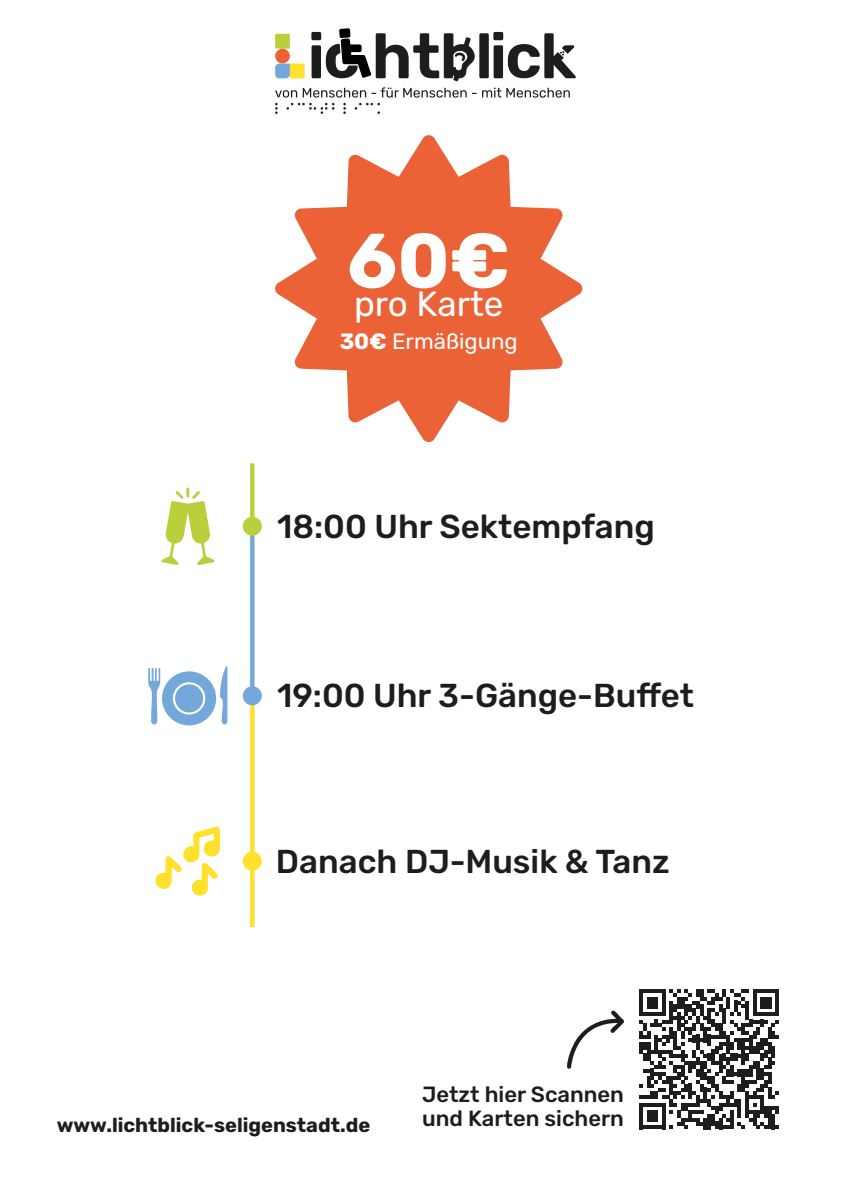
<style>
.page{position:relative;width:851px;height:1202px;background:#fff}
.page>*{position:absolute;margin:0;border:0;box-sizing:border-box;transform-origin:0 0}
.t1{font:700 77px "Rubik";color:#fff}
.t2{font:35px "Rubik";color:#fff}
.t3{font:500 33px "Rubik";color:#1d1d1b}
.t4{font:22.2px "Rubik";color:#fff}
.t5{font:500 22px "Rubik";color:#1d1d1b}
.t6{font:700 20px "Rubik";color:#1d1d1b}
.s1{font-weight:700}
</style>
<div class="page">
<svg style="left:250px;top:705px;width:4px;height:222px"></svg>
<svg style="left:250px;top:536px;width:4px;height:150px"></svg>
<svg style="left:250px;top:463px;width:4px;height:54px"></svg>
<div style="left:243px;top:517px;width:19px;height:19px;background:#bacf3b;border-radius:50%"></div>
<svg style="left:161px;top:487px;width:53px;height:78px"></svg>
<div style="left:243px;top:686px;width:19px;height:19px;background:#74a8db;border-radius:50%"></div>
<svg style="left:148px;top:666px;width:79px;height:60px"></svg>
<div style="left:175px;top:684px;width:28px;height:28px;background:#74a8db;border-radius:50%"></div>
<div style="left:243px;top:852px;width:19px;height:19px;background:#ffe12b;border-radius:50%"></div>
<svg style="left:155px;top:826px;width:65px;height:70px"></svg>
<svg style="left:639px;top:989px;width:140px;height:140px"></svg>
<svg style="left:567px;top:1010px;width:57px;height:59px"></svg>
<svg style="left:482px;top:88px;width:87px;height:10px"></svg>
<svg style="left:275px;top:87px;width:191px;height:27px"></svg>
<svg style="left:311px;top:28px;width:264px;height:53px"></svg>
<svg style="left:275px;top:34px;width:15px;height:15px"></svg>
<div style="left:275px;top:49px;width:15px;height:15px;background:#eb6237;border-radius:50%"></div>
<svg style="left:275px;top:64px;width:29px;height:14px"></svg>
<svg style="left:275px;top:135px;width:308px;height:307px;fill:#eb6237"></svg>
<p class="t1" style="left:347px;top:216px;width:165px">60€</p>
<p class="t2" style="left:354px;top:278px;width:151px">pro Karte</p>
<p class="t4" style="left:339px;top:325px;width:179px"><span class="s1">30€</span> Ermäßigung</p>
<p class="t3" style="left:277px;top:502px;width:379px">18:00 Uhr Sektempfang</p>
<p class="t3" style="left:277px;top:671px;width:418px">19:00 Uhr 3-Gänge-Buffet</p>
<p class="t3" style="left:276px;top:837px;width:395px">Danach DJ-Musik &amp; Tanz</p>
<p class="t5" style="left:422px;top:1078px;width:203px">Jetzt hier Scannen</p>
<p class="t6" style="left:57px;top:1114px;width:315px">www.lichtblick-seligenstadt.de</p>
<p class="t5" style="left:422px;top:1102px;width:203px">und Karten sichern</p>
</div>
